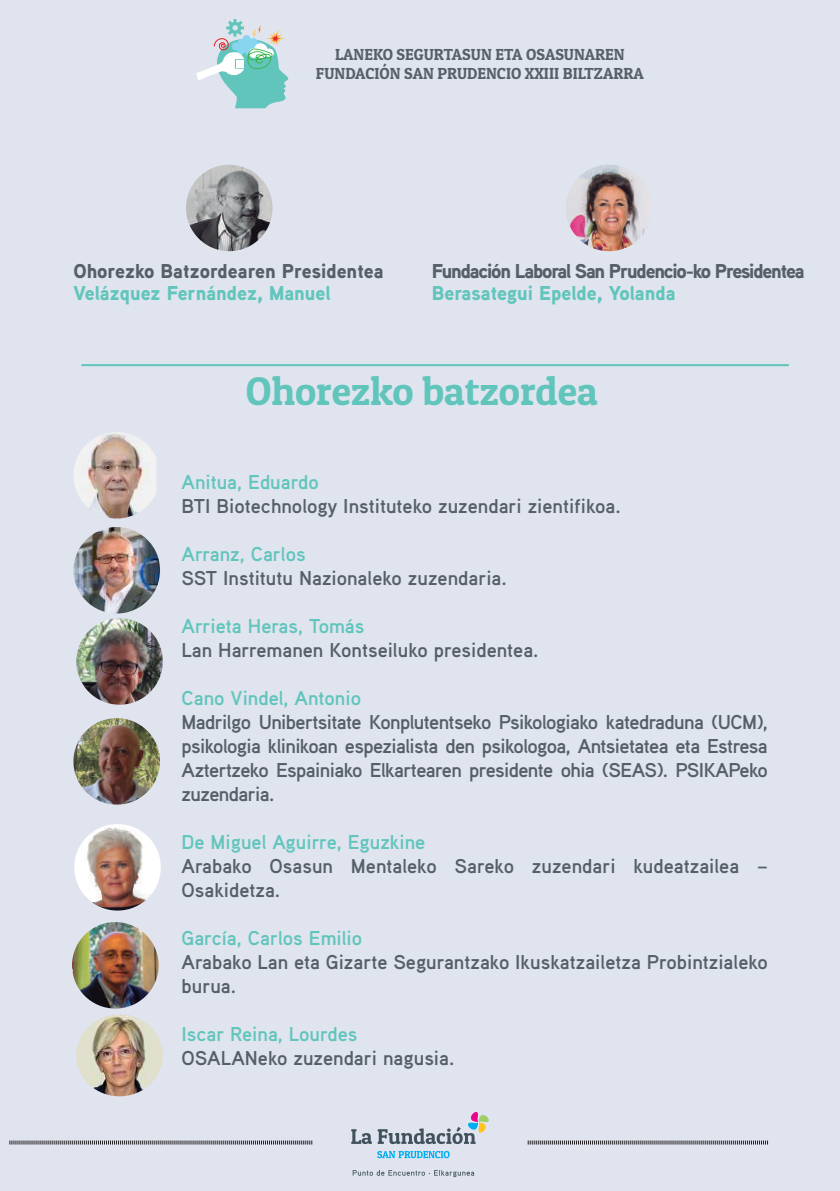
<style>
.page{position:relative;width:840px;height:1191px;background:#fff}
.page>*{position:absolute;margin:0;border:0;box-sizing:border-box;transform-origin:0 0}
.t1{font:40px "Patua One";color:#61c5bc}
.t2{font:700 20px/24px "Aaux Pro";color:#565f68}
.t3{font:700 20px "Aaux Pro";color:#61c5bc}
.t4{font:700 20px "Aaux Pro";color:#585f68}
.t5{font:900 20px "Aaux Pro";color:#61c5bc}
.t6{font:900 20px "Aaux Pro";letter-spacing:-.06em;color:#565f68}
.t7{font:900 20px "Aaux Pro";color:#565f68}
.t8{font:16px/19.2px "Patua One";color:#585f68;text-align:center}
</style>
<div class="page">
<div style="left:0;top:0;width:839px;height:1191px;background:#dfe4ef"></div>
<hr style="left:81px;top:364px;width:707px;height:2px;background:#61c5bc">
<img style="left:186px;top:165px;width:86px;height:86px;border-radius:43px">
<img style="left:565px;top:165px;width:87px;height:86px;border-radius:43px">
<img style="left:73px;top:718px;width:87px;height:86px;border-radius:43px">
<img style="left:76px;top:618px;width:87px;height:86px;border-radius:43px">
<svg style="left:10px;top:1140px;width:302px;height:4px"></svg>
<svg style="left:377px;top:1151px;width:72px;height:7px"></svg>
<svg style="left:351px;top:1112px;width:138px;height:32px"></svg>
<svg style="left:352px;top:1170px;width:122px;height:7px"></svg>
<svg style="left:527px;top:1140px;width:239px;height:4px"></svg>
<img style="left:72px;top:922px;width:86px;height:86px;border-radius:43px">
<svg style="left:196px;top:19px;width:93px;height:89px"></svg>
<img style="left:74px;top:824px;width:87px;height:86px;border-radius:43px">
<img style="left:73px;top:527px;width:87px;height:86px;border-radius:43px">
<img style="left:76px;top:1014px;width:87px;height:82px">
<img style="left:74px;top:432px;width:82px;height:86px">
<p class="t8" style="left:316px;top:44px;width:329px">LANEKO SEGURTASUN ETA OSASUNAREN<br>FUNDACIÓN SAN PRUDENCIO XXIII BILTZARRA</p>
<p class="t7" style="left:73px;top:258px;width:311px">Ohorezko Batzordearen Presidentea</p>
<p class="t5" style="left:73px;top:280px;width:258px">Velázquez Fernández, Manuel</p>
<p class="t6" style="left:431px;top:258px;width:374px">Fundación Laboral San Prudencio-ko Presidentea</p>
<p class="t5" style="left:431px;top:280px;width:245px">Berasategui Epelde, Yolanda</p>
<h1 class="t1" style="left:246px;top:366px;width:353px">Ohorezko batzordea</h1>
<p class="t3" style="left:181px;top:469px;width:139px">Anitua, Eduardo</p>
<p class="t4" style="left:181px;top:493px;width:440px">BTI Biotechnology Instituteko zuzendari zientifikoa.</p>
<p class="t3" style="left:181px;top:541px;width:126px">Arranz, Carlos</p>
<p class="t4" style="left:181px;top:565px;width:326px">SST Institutu Nazionaleko zuzendaria.</p>
<p class="t3" style="left:181px;top:613px;width:184px">Arrieta Heras, Tomás</p>
<p class="t2" style="left:181px;top:637px;width:358px">Lan Harremanen Kontseiluko presidentea.</p>
<p class="t3" style="left:181px;top:685px;width:181px">Cano Vindel, Antonio</p>
<p class="t2" style="left:181px;top:709px;width:587px;text-align:justify">Madrilgo Unibertsitate Konplutentseko Psikologiako katedraduna (UCM), psikologia klinikoan espezialista den psikologoa, Antsietatea eta Estresa Aztertzeko Espainiako Elkartearen presidente ohia (SEAS). PSIKAPeko zuzendaria.</p>
<p class="t3" style="left:181px;top:829px;width:245px">De Miguel Aguirre, Eguzkine</p>
<p class="t2" style="left:181px;top:853px;width:587px">Arabako Osasun Mentaleko Sareko zuzendari kudeatzailea –<br>Osakidetza.</p>
<p class="t3" style="left:181px;top:925px;width:182px">García, Carlos Emilio</p>
<p class="t2" style="left:181px;top:949px;width:587px">Arabako Lan eta Gizarte Segurantzako Ikuskatzailetza Probintzialeko burua.</p>
<p class="t3" style="left:181px;top:1021px;width:177px">Iscar Reina, Lourdes</p>
<p class="t2" style="left:181px;top:1045px;width:274px">OSALANeko zuzendari nagusia.</p>
</div>
